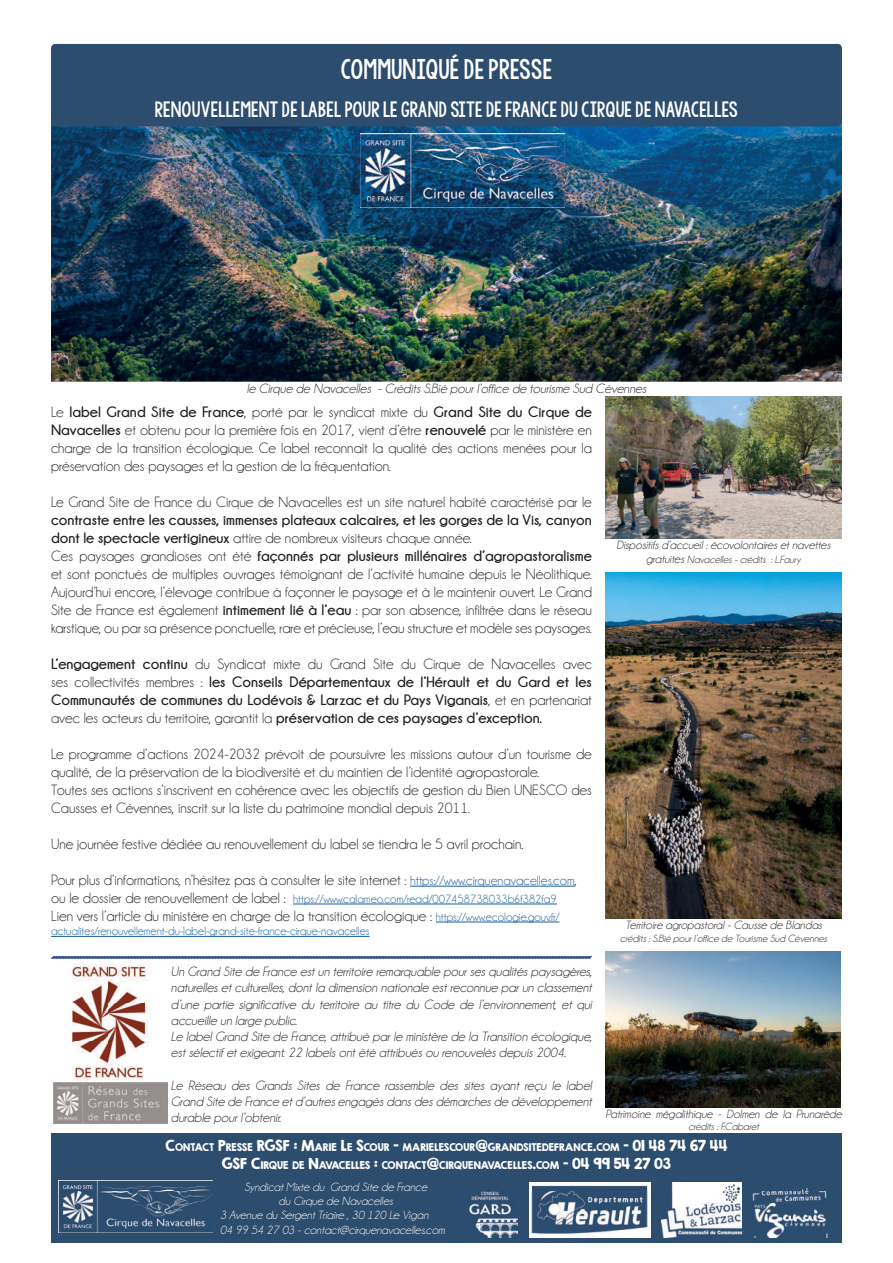
<style>
.page{position:relative;width:893px;height:1263px;background:#fff}
.page>*{position:absolute;margin:0;border:0;box-sizing:border-box;transform-origin:0 0}
.t1{font:27px "KG Sorry Not Sorry Chub";color:#fff}
.t2{font:21px "KG Sorry Not Sorry Chub";color:#fff}
.t3{font:15px/18px "Champagne&Limousines";color:#231f20}
.t4{font:700 15px/18px "Champagne&Limousines";color:#231f20;text-align:justify}
.t5{font:italic 13.5px/16.2px "Champagne&Limousines";color:#231f20}
.t6{font:12px "Champagne&Limousines";color:#175d9e}
.t7{font:italic 12px "Champagne&Limousines";color:#fff}
.t8{font:italic 12px "Champagne&Limousines";color:#231f20}
.t9{font:italic 10.5px "Champagne&Limousines";color:#231f20}
.t10{font:9.45px/18px "KG Second Chances Solid";color:#fff;text-align:center}
.s1{font-weight:700}
.s2{font-weight:400}
.s3{font-size:13.5px;color:#175d9e}
.s4{font-size:15px;color:#231f20}
.s5{font-size:12px;color:#175d9e}
.s6{font-size:12px}
.s7{font-size:13.5px}
</style>
<div class="page">
<div style="left:51px;top:1133px;width:791px;height:110px;background:#2c4d6e"></div>
<img style="left:51px;top:124px;width:791px;height:258px">
<div style="left:51px;top:44px;width:791px;height:82px;background:#2c4d6e;border-radius:4px"></div>
<img style="left:360px;top:134px;width:205px;height:74px">
<hr style="left:410px;top:886px;width:165px;height:1px;background:#175d9e">
<hr style="left:293px;top:903px;width:264px;height:1px;background:#175d9e">
<hr style="left:436px;top:921px;width:123px;height:1px;background:#175d9e">
<hr style="left:51px;top:936px;width:319px;height:1px;background:#175d9e">
<img style="left:72px;top:965px;width:78px;height:115px">
<img style="left:605px;top:952px;width:236px;height:156px">
<img style="left:605px;top:572px;width:237px;height:347px">
<img style="left:752px;top:1188px;width:76px;height:50px">
<img style="left:662px;top:1182px;width:79px;height:56px">
<img style="left:529px;top:1182px;width:121px;height:56px">
<img style="left:469px;top:1191px;width:49px;height:46px">
<img style="left:59px;top:1180px;width:154px;height:52px">
<img style="left:605px;top:396px;width:237px;height:142px">
<svg style="left:51px;top:956px;width:541px;height:3px;background:#4f64a3"></svg>
<img style="left:53px;top:1082px;width:115px;height:42px">
<h1 class="t1" style="left:341px;top:54px;width:213px">COMMUNIQUÉ DE PRESSE</h1>
<h2 class="t2" style="left:155px;top:97px;width:585px">RENOUVELLEMENT DE LABEL POUR LE GRAND SITE DE FRANCE DU CIRQUE DE NAVACELLES</h2>
<p class="t5" style="left:247px;top:381px;width:401px">le Cirque de Navacelles - Crédits S.Bié pour l’office de tourisme Sud Cévennes</p>
<p class="t3" style="left:51px;top:403px;width:542px;text-align:justify">Le <span class="s1">label Grand Site de France</span>, porté par le syndicat mixte du <span class="s1">Grand Site du Cirque de Navacelles</span> et obtenu pour la première fois en 2017, vient d’être <span class="s1">renouvelé</span> par le ministère en charge de la transition écologique. Ce label reconnait la qualité des actions menées pour la préservation des paysages et la gestion de la fréquentation.</p>
<p class="t3" style="left:51px;top:493px;width:542px">Le Grand Site de France du Cirque de Navacelles est un site naturel habité caractérisé par le</p>
<p class="t3" style="left:51px;top:511px;width:542px"><span class="s1">contraste entre les causses, immenses plateaux calcaires, et les gorges de la Vis, canyon dont le spectacle vertigineux</span> attire de nombreux visiteurs chaque année.<br>Ces paysages grandioses ont été <span class="s1">façonnés par plusieurs millénaires d’agropastoralisme </span>et sont ponctués de multiples ouvrages témoignant de l’activité humaine depuis le Néolithique.<br>Aujourd’hui encore, l’élevage contribue à façonner le paysage et à le maintenir ouvert. Le Grand Site de France est également <span class="s1">intimement lié à l’eau</span> : par son absence, infiltrée dans le réseau karstique, ou par sa présence ponctuelle, rare et précieuse, l’eau structure et modèle ses paysages.</p>
<p class="t4" style="left:51px;top:655px;width:542px">L’engagement continu <span class="s2">du Syndicat mixte du Grand Site du Cirque de Navacelles avec ses collectivités membres :</span> les Conseils Départementaux de l’Hérault et du Gard et les Communautés de communes du Lodévois &amp; Larzac et du Pays Viganais<span class="s2">, et en partenariat avec les acteurs du territoire, garantit la</span> préservation de ces paysages d’exception.</p>
<p class="t3" style="left:51px;top:745px;width:542px">Le programme d’actions 2024-2032 prévoit de poursuivre les missions autour d’un tourisme de qualité, de la préservation de la biodiversité et du maintien de l’identité agropastorale.<br>Toutes ses actions s’inscrivent en cohérence avec les objectifs de gestion du Bien UNESCO des Causses et Cévennes, inscrit sur la liste du patrimoine mondial depuis 2011.</p>
<p class="t3" style="left:51px;top:835px;width:474px">Une journée festive dédiée au renouvellement du label se tiendra le 5 avril prochain.</p>
<p class="t3" style="left:51px;top:871px;width:528px">Pour plus d’informations, n’hésitez pas à consulter le site internet : <span class="s3">https://www.cirquenavacelles.com</span>,</p>
<p class="t6" style="left:51px;top:894px;width:507px"><span class="s4">ou le dossier de renouvellement de label :</span> https://www.calameo.com/read/007458738033b6f382fa9</p>
<p class="t3" style="left:51px;top:907px;width:510px">Lien vers l’article du ministère en charge de la transition écologique : <span class="s5">https://www.ecologie.gouv.fr/</span></p>
<p class="t6" style="left:51px;top:926px;width:320px">actualites/renouvellement-du-label-grand-site-france-cirque-navacelles</p>
<p class="t5" style="left:171px;top:964px;width:422px">Un Grand Site de France est un territoire remarquable pour ses qualités paysagères, naturelles et culturelles, dont la dimension nationale est reconnue par un classement d’une partie significative du territoire au titre du Code de l’environnement, et qui accueille un large public.<br>Le label Grand Site de France, attribué par le ministère de la Transition écologique, est sélectif et exigeant. 22 labels ont été attribués ou renouvelés depuis 2004.</p>
<p class="t5" style="left:171px;top:1078px;width:422px;text-align:justify">Le Réseau des Grands Sites de France rassemble des sites ayant reçu le label Grand Site de France et d’autres engagés dans des démarches de développement durable pour l’obtenir.</p>
<p class="t8" style="left:616px;top:538px;width:216px">Dispositifs d’accueil : écovolontaires et navettes</p>
<p class="t9" style="left:646px;top:554px;width:156px"><span class="s6">gratuites</span> Navacelles - crédits : L.Faury</p>
<p class="t8" style="left:625px;top:919px;width:198px">Territoire agropastoral - Causse de Blandas</p>
<p class="t9" style="left:620px;top:933px;width:208px">crédits : S.Bié pour l’office de Tourisme Sud Cévennes</p>
<p class="t8" style="left:605px;top:1108px;width:238px">Patrimoine mégalithique - Dolmen de la Prunarède</p>
<p class="t9" style="left:688px;top:1121px;width:72px">crédits : F.Cabaret</p>
<p class="t10" style="left:165px;top:1138px;width:564px"><span class="s7">C</span>ONTACT <span class="s7">P</span>RESSE <span class="s7">RGSF : M</span>ARIE <span class="s7">L</span>E <span class="s7">S</span>COUR <span class="s7">-</span> MARIELESCOUR<span class="s7">@</span>GRANDSITEDEFRANCE<span class="s7">.</span>COM <span class="s7">- 01 48 74 67 44<br>GSF C</span>IRQUE DE <span class="s7">N</span>AVACELLES <span class="s7">:</span> CONTACT<span class="s7">@</span>CIRQUENAVACELLES<span class="s7">.</span>COM <span class="s7">- 04 99 54 27 03</span></p>
<p class="t7" style="left:244px;top:1182px;width:184px">Syndicat Mixte du Grand Site de France</p>
<p class="t7" style="left:279px;top:1195px;width:116px">du Cirque de Navacelles</p>
<p class="t7" style="left:220px;top:1209px;width:210px">3 Avenue du Sergent Triaire , 30 120 Le Vigan</p>
<p class="t7" style="left:220px;top:1224px;width:227px">04 99 54 27 03 - contact@cirquenavacelles.com</p>
</div>
